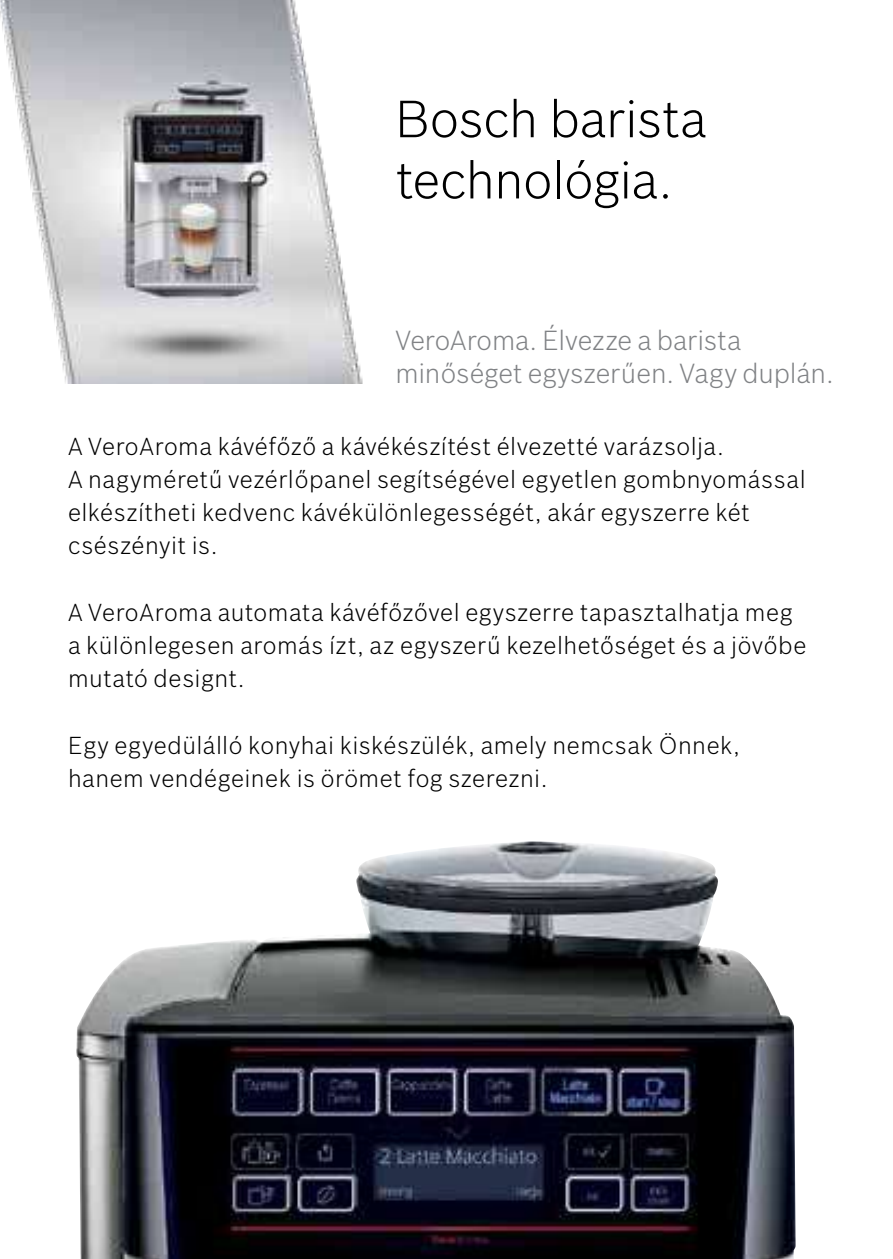
<style>
.page{position:relative;width:893px;height:1259px;background:#fff}
.page>*{position:absolute;margin:0;border:0;box-sizing:border-box;transform-origin:0 0}
.t1{font:300 51px/61.2px "Bosch Sans";letter-spacing:-.01em;color:#000}
.t2{font:300 27px/32.4px "Bosch Sans";letter-spacing:-.005em;color:#808285}
.t3{font:300 24px/33px "Bosch Sans";letter-spacing:.02em;color:#000}
</style>
<div class="page">
<img style="left:0;top:0;width:363px;height:383px">
<img style="left:76px;top:841px;width:720px;height:418px">
<h1 class="t1" style="left:395px;top:87px;width:313px">Bosch barista technológia.</h1>
<p class="t2" style="left:395px;top:324px;width:440px">VeroAroma. Élvezze a barista minőséget egyszerűen. Vagy duplán.</p>
<p class="t3" style="left:68px;top:429px;width:739px">A VeroAroma kávéfőző a kávékészítést élvezetté varázsolja.<br>A nagyméretű vezérlőpanel segítségével egyetlen gombnyomással elkészítheti kedvenc kávékülönlegességét, akár egyszerre két csészényit is.</p>
<p class="t3" style="left:68px;top:595px;width:740px">A VeroAroma automata kávéfőzővel egyszerre tapasztalhatja meg a különlegesen aromás ízt, az egyszerű kezelhetőséget és a jövőbe mutató designt.</p>
<p class="t3" style="left:68px;top:728px;width:673px">Egy egyedülálló konyhai kiskészülék, amely nemcsak Önnek, hanem vendégeinek is örömet fog szerezni.</p>
</div>
